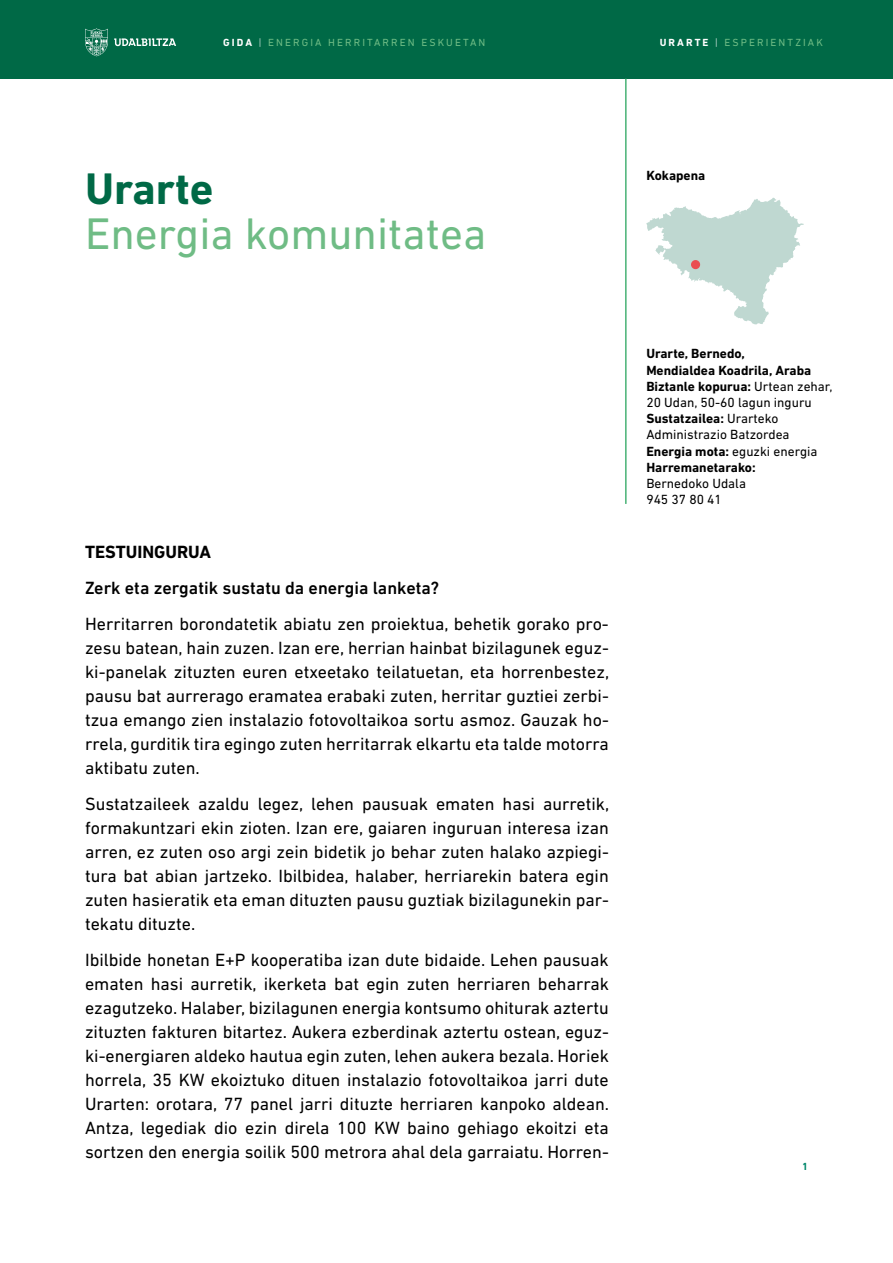
<style>
.page{position:relative;width:893px;height:1263px;background:#fff}
.page>*{position:absolute;margin:0;border:0;box-sizing:border-box;transform-origin:0 0}
.t1{font:45px "DIN Next LT Pro";color:#6fbc85}
.t2{font:700 45px "DIN Next LT Pro";color:#006946}
.t3{font:18px/24px "DIN Next LT Pro";color:#000;text-align:justify}
.t4{font:500 18px "DIN Next LT Pro";color:#000}
.t5{font:700 18px "DIN Next LT Pro";color:#000}
.t6{font:700 13.5px/16.2px "DIN Next LT Pro";color:#000}
.t7{font:13.5px/16.2px "DIN Next LT Pro";color:#000}
.t8{font:10.5px "DIN Next LT Pro";letter-spacing:.2em;color:#6fbc85}
.t9{font:700 10.5px "DIN Next LT Pro";color:#00876b}
.s1{font-weight:700;color:#fff}
.s2{font-weight:300;color:#fff}
.s3{font-weight:400}
</style>
<div class="page">
<div style="left:0;top:0;width:893px;height:79px;background:#006946"></div>
<svg style="left:114px;top:38px;width:62px;height:8px"></svg>
<svg style="left:85px;top:28px;width:23px;height:28px"></svg>
<hr style="left:625px;top:79px;width:2px;height:425px;background:#48b276">
<svg style="left:646px;top:198px;width:158px;height:126px"></svg>
<div style="left:691px;top:260px;width:9px;height:9px;background:#ea4e52;border-radius:50%"></div>
<p class="t8" style="left:223px;top:36px;width:264px"><span class="s1">GIDA</span> <span class="s2">|</span> ENERGIA HERRITARREN ESKUETAN</p>
<p class="t8" style="left:660px;top:36px;width:165px"><span class="s1">URARTE</span> <span class="s2">|</span> ESPERIENTZIAK</p>
<h1 class="t2" style="left:85px;top:162px;width:130px">Urarte</h1>
<h1 class="t1" style="left:85px;top:208px;width:403px">Energia komunitatea</h1>
<p class="t5" style="left:85px;top:541px;width:128px">TESTUINGURUA</p>
<p class="t4" style="left:85px;top:577px;width:356px">Zerk eta zergatik sustatu da energia lanketa?</p>
<p class="t3" style="left:85px;top:612px;width:526px">Herritarren borondatetik abiatu zen proiektua, behetik gorako pro&shy;zesu batean, hain zuzen. Izan ere, herrian hainbat bizilagunek eguz&shy;ki-panelak zituzten euren etxeetako teilatuetan, eta horrenbestez, pausu bat aurrerago eramatea erabaki zuten, herritar guztiei zerbi&shy;tzua emango zien instalazio fotovoltaikoa sortu asmoz. Gauzak ho&shy;rrela, gurditik tira egingo zuten herritarrak elkartu eta talde motorra aktibatu zuten.</p>
<p class="t3" style="left:85px;top:792px;width:526px">Sustatzaileek azaldu legez, lehen pausuak ematen hasi aurretik, formakuntzari ekin zioten. Izan ere, gaiaren inguruan interesa izan arren, ez zuten oso argi zein bidetik jo behar zuten halako azpiegi&shy;tura bat abian jartzeko. Ibilbidea, halaber, herriarekin batera egin zuten hasieratik eta eman dituzten pausu guztiak bizilagunekin par&shy;tekatu dituzte.</p>
<p class="t3" style="left:85px;top:948px;width:526px">Ibilbide honetan E+P kooperatiba izan dute bidaide. Lehen pausuak ematen hasi aurretik, ikerketa bat egin zuten herriaren beharrak ezagutzeko. Halaber, bizilagunen energia kontsumo ohiturak aztertu zituzten fakturen bitartez. Aukera ezberdinak aztertu ostean, eguz&shy;ki-energiaren aldeko hautua egin zuten, lehen aukera bezala. Horiek horrela, 35 KW ekoiztuko dituen instalazio fotovoltaikoa jarri dute Urarten: orotara, 77 panel jarri dituzte herriaren kanpoko aldean.<br>Antza, legediak dio ezin direla 100 KW baino gehiago ekoitzi eta sortzen den energia soilik 500 metrora ahal dela garraiatu. Horren-</p>
<p class="t6" style="left:646px;top:167px;width:60px">Kokapena</p>
<p class="t6" style="left:646px;top:346px;width:188px">Urarte, Bernedo,<br>Mendialdea Koadrila, Araba<br>Biztanle kopurua: <span class="s3">Urtean zehar,<br>20 Udan, 50-60 lagun inguru<br></span>Sustatzailea: <span class="s3">Urarteko<br>Administrazio Batzordea<br></span>Energia mota: <span class="s3">eguzki energia<br></span>Harremanetarako:</p>
<p class="t7" style="left:646px;top:475px;width:101px">Bernedoko Udala<br>945 37 80 41</p>
<p class="t9" style="left:802px;top:1160px;width:7px">1</p>
</div>
